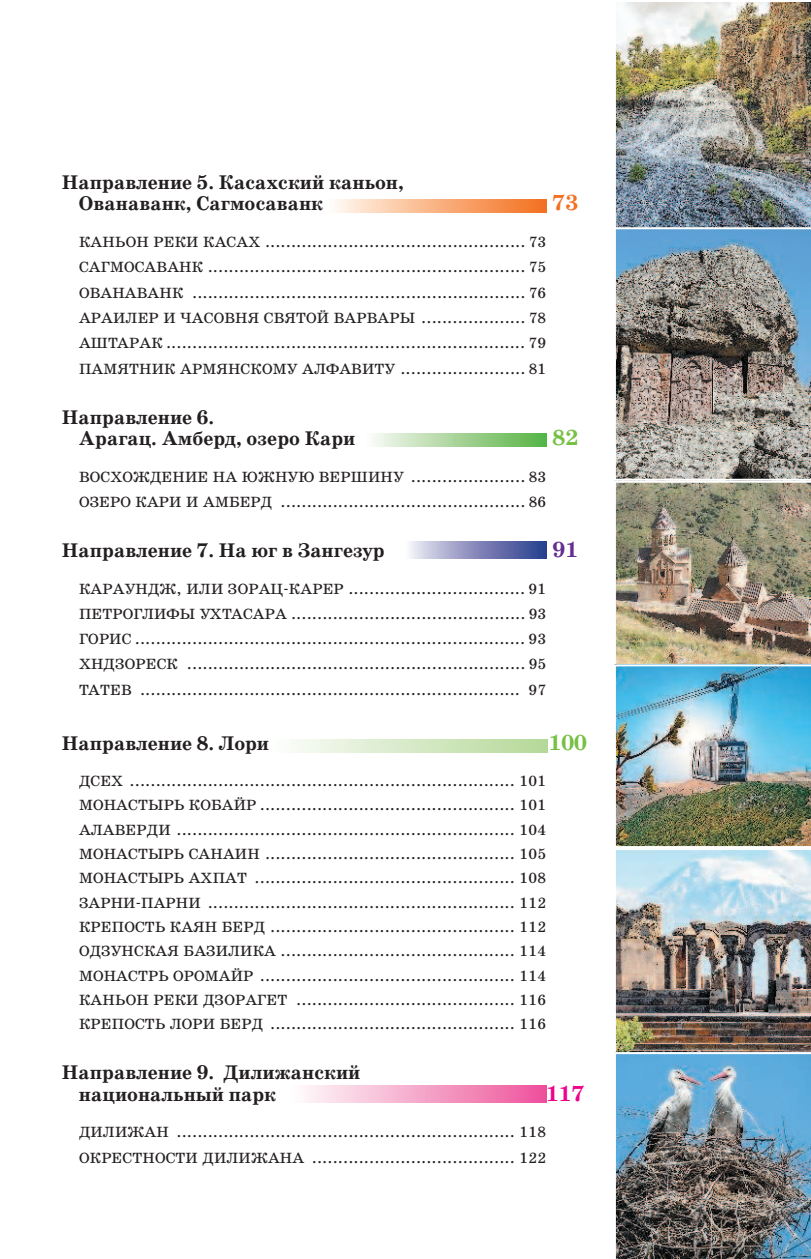
<style>
.page{position:relative;width:811px;height:1259px;background:#fff}
.page>*{position:absolute;margin:0;border:0;box-sizing:border-box;transform-origin:0 0}
.t1{font:700 22px "School";color:#76c043}
.t2{font:700 22px "School";color:#ed028c}
.t3{font:700 22px "School";color:#f36f21}
.t4{font:700 22px "School";color:#652d91}
.t5{font:700 20px/21.4px "School";color:#231f20}
.t6{font:15px/25.4px "School";letter-spacing:.01em;color:#231f20;text-align:justify}
</style>
<div class="page">
<img style="left:615px;top:850px;width:196px;height:202px">
<img style="left:614px;top:1052px;width:197px;height:207px">
<svg style="left:336px;top:199px;width:210px;height:13px;background:#f9b182"></svg>
<svg style="left:374px;top:434px;width:172px;height:13px;background:#a5d498"></svg>
<div style="left:404px;top:541px;width:142px;height:18px;background:linear-gradient(to right,#f4edf6,#243689)"></div>
<svg style="left:294px;top:739px;width:253px;height:13px;background:#d5e8c4"></svg>
<div style="left:291px;top:1085px;width:255px;height:17px;background:linear-gradient(to right,#fdfefc,#ee539b)"></div>
<img style="left:614px;top:229px;width:197px;height:252px">
<img style="left:614px;top:482px;width:197px;height:365px">
<img style="left:615px;top:2px;width:196px;height:226px">
<h2 class="t5" style="left:79px;top:173px;width:326px;text-indent:-17px">Направление 5. Касахский каньон,<br>Ованаванк, Сагмосаванк</h2>
<h1 class="t3" style="left:552px;top:195px;width:27px">73</h1>
<p class="t6" style="left:79px;top:229px;width:469px">КАНЬОН РЕКИ КАСАХ .................................................. 73<br>САГМОСАВАНК ............................................................. 75<br>ОВАНАВАНК ................................................................ 76<br>АРАИЛЕР И ЧАСОВНЯ СВЯТОЙ ВАРВАРЫ .................... 78<br>АШТАРАК ..................................................................... 79<br>ПАМЯТНИК АРМЯНСКОМУ АЛФАВИТУ ........................ 81</p>
<h2 class="t5" style="left:79px;top:408px;width:278px;text-indent:-17px">Направление 6.<br>Арагац. Амберд, озеро Кари</h2>
<h1 class="t1" style="left:552px;top:429px;width:27px">82</h1>
<p class="t6" style="left:79px;top:464px;width:468px">ВОСХОЖДЕНИЕ НА ЮЖНУЮ ВЕРШИНУ ...................... 83<br>ОЗЕРО КАРИ И АМБЕРД ............................................... 86</p>
<h2 class="t5" style="left:62px;top:541px;width:324px">Направление 7. На юг в Зангезур</h2>
<h1 class="t4" style="left:552px;top:541px;width:27px">91</h1>
<p class="t6" style="left:79px;top:576px;width:469px">КАРАУНДЖ, ИЛИ ЗОРАЦ-КАРЕР .................................. 91<br>ПЕТРОГЛИФЫ УХТАСАРА ............................................. 93<br>ГОРИС ........................................................................... 93<br>ХНДЗОРЕСК ................................................................. 95<br>ТАТЕВ ......................................................................... 97</p>
<h2 class="t5" style="left:62px;top:734px;width:209px">Направление 8. Лори</h2>
<h1 class="t1" style="left:548px;top:735px;width:40px">100</h1>
<p class="t6" style="left:79px;top:769px;width:468px;line-height:24.4px">ДСЕХ .......................................................................... 101<br>МОНАСТЫРЬ КОБАЙР ................................................. 101<br>АЛАВЕРДИ ................................................................. 104<br>МОНАСТЫРЬ САНАИН ................................................ 105<br>МОНАСТЫРЬ АХПАТ .................................................. 108<br>ЗАРНИ-ПАРНИ ........................................................... 112<br>КРЕПОСТЬ КАЯН БЕРД ............................................... 112<br>ОДЗУНСКАЯ БАЗИЛИКА ............................................. 114<br>МОНАСТРЬ ОРОМАЙР ................................................. 114<br>КАНЬОН РЕКИ ДЗОРАГЕТ .......................................... 116<br>КРЕПОСТЬ ЛОРИ БЕРД ............................................... 116</p>
<h2 class="t5" style="left:79px;top:1063px;width:283px;text-indent:-17px">Направление 9. Дилижанский национальный парк</h2>
<h1 class="t2" style="left:546px;top:1085px;width:40px">117</h1>
<p class="t6" style="left:79px;top:1119px;width:468px">ДИЛИЖАН ................................................................. 118<br>ОКРЕСТНОСТИ ДИЛИЖАНА ....................................... 122</p>
</div>
